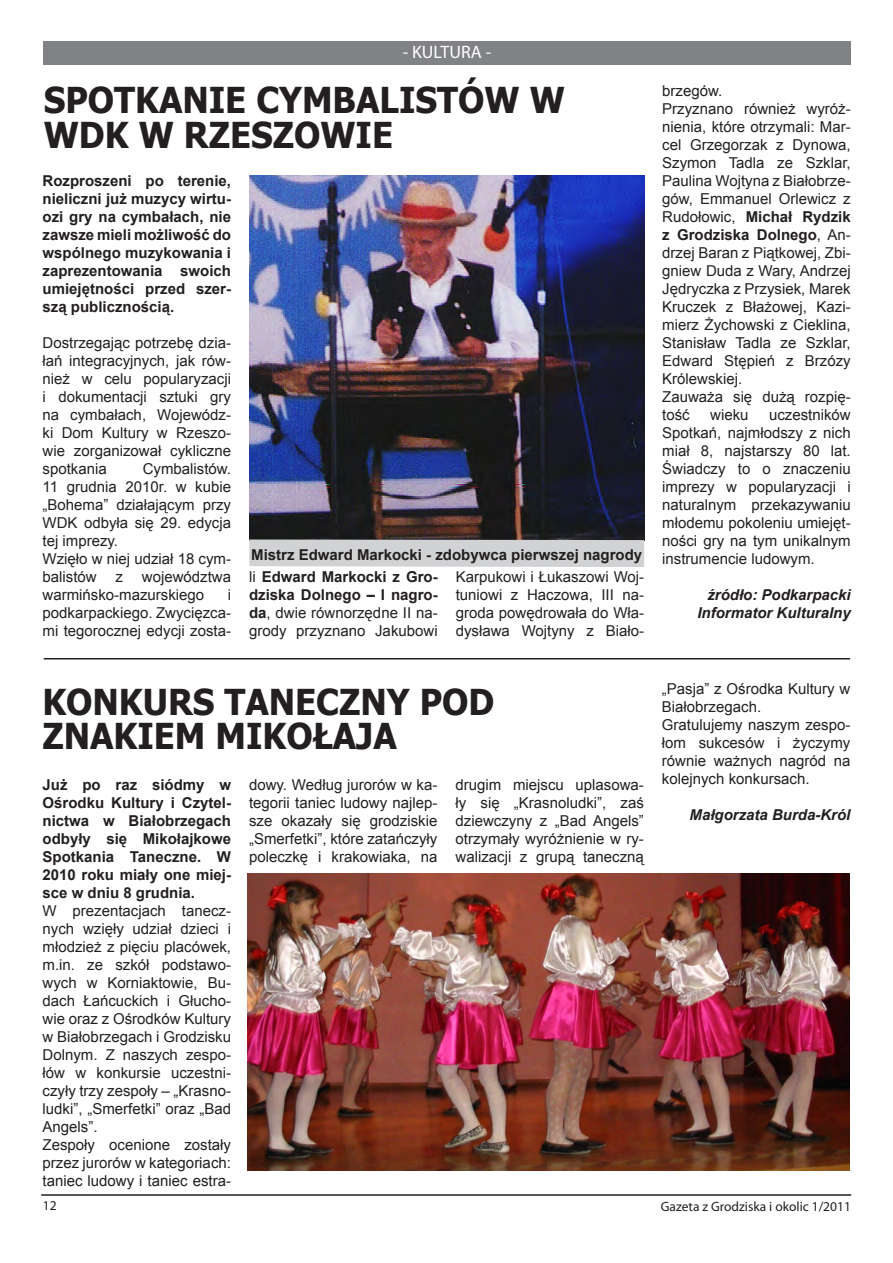
<style>
.page{position:relative;width:893px;height:1263px;background:#fff}
.page>*{position:absolute;margin:0;border:0;box-sizing:border-box;transform-origin:0 0}
.Normalny__Web{font:700 35.7px/34.2px "Tahoma";color:#231f20;scale:.96 1}
.t1{font:18px "Myriad Pro";color:#fff}
.Normalny__Web-2{font:15px/18px "Arial";color:#231f20;text-align:justify}
.Normalny__Web-3{font:700 15px/18px "Arial";color:#231f20;text-align:justify}
.Normalny__Web-4{font:italic 700 15px "Arial";color:#231f20}
.t2{font:13.5px "Myriad Pro";color:#231f20}
.s1{font-weight:700}
</style>
<div class="page">
<div style="left:43px;top:42px;width:807px;height:23px;background:#808285"></div>
<hr style="left:41px;top:1194px;width:810px;height:2px;background:#231f20">
<hr style="left:44px;top:658px;width:806px;height:1px;background:#231f20">
<img style="left:249px;top:176px;width:395px;height:363px">
<div style="left:249px;top:539px;width:395px;height:28px;background:#d1d2d4"></div>
<img style="left:248px;top:873px;width:601px;height:297px">
<p class="t1" style="left:403px;top:41px;width:90px">- KULTURA -</p>
<p class="Normalny__Web" style="left:44px;top:81px;width:544px">SPOTKANIE CYMBALISTÓW W<br>WDK W RZESZOWIE</p>
<p class="Normalny__Web-3" style="left:43px;top:172px;width:190px">Rozproszeni po terenie, nieliczni już muzycy wirtu&shy;ozi gry na cymbałach, nie zawsze mieli możliwość do wspólnego muzykowania i zaprezentowania swoich umiejętności przed szer&shy;szą publicznością.</p>
<p class="Normalny__Web-2" style="left:43px;top:334px;width:190px">Dostrzegając potrzebę dzia&shy;łań integracyjnych, jak rów&shy;nież w celu popularyzacji i dokumentacji sztuki gry na cymbałach, Wojewódz&shy;ki Dom Kultury w Rzeszo&shy;wie zorganizował cykliczne spotkania</p>
<p class="Normalny__Web-2" style="left:43px;top:460px;width:190px;text-indent:100px">Cymbalistów.<br>11 grudnia 2010r. w kubie „Bohema” działającym przy WDK odbyła się 29. edycja tej imprezy.</p>
<p class="Normalny__Web-2" style="left:43px;top:550px;width:190px">Wzięło w niej udział 18 cym&shy;balistów</p>
<p class="Normalny__Web-2" style="left:43px;top:568px;width:190px;text-indent:99px">województwa warmińsko-mazurskiego</p>
<p class="Normalny__Web-2" style="left:116px;top:568px;width:9px">z</p>
<p class="Normalny__Web-2" style="left:43px;top:586px;width:190px;text-indent:185px">i podkarpackiego. Zwycięzca&shy;mi tegorocznej edycji zosta-</p>
<p class="Normalny__Web-3" style="left:251px;top:546px;width:392px">Mistrz Edward Markocki - zdobywca pierwszej nagrody</p>
<p class="Normalny__Web-2" style="left:249px;top:568px;width:190px">li <span class="s1">Edward Markocki z Gro&shy;dziska Dolnego – I nagro&shy;da</span>, dwie równorzędne II na&shy;grody przyznano Jakubowi</p>
<p class="Normalny__Web-2" style="left:456px;top:568px;width:190px">Karpukowi i Łukaszowi Woj&shy;tuniowi z Haczowa, III na&shy;groda powędrowała do Wła&shy;dysława Wojtyny z Biało-</p>
<p class="Normalny__Web-2" style="left:662px;top:82px;width:62px">brzegów.</p>
<p class="Normalny__Web-2" style="left:662px;top:100px;width:190px">Przyznano również wyróż&shy;nienia, które otrzymali: Mar&shy;cel Grzegorzak z Dynowa, Szymon Tadla ze Szklar, Paulina Wojtyna z Białobrze&shy;gów, Emmanuel Orlewicz z Rudołowic, <span class="s1">Michał Rydzik z Grodziska Dolnego</span>, An&shy;drzej Baran z Piątkowej, Zbi&shy;gniew Duda z Wary, Andrzej Jędryczka z Przysiek, Marek Kruczek z Błażowej, Kazi&shy;mierz Żychowski z Cieklina, Stanisław Tadla ze Szklar, Edward Stępień z Brzózy Królewskiej.</p>
<p class="Normalny__Web-2" style="left:662px;top:388px;width:190px">Zauważa się dużą rozpię&shy;tość</p>
<p class="Normalny__Web-2" style="left:662px;top:406px;width:190px;text-indent:107px">uczestników Spotkań, najmłodszy z nich miał 8, najstarszy 80 lat.<br>Świadczy to o znaczeniu imprezy w popularyzacji i naturalnym przekazywaniu młodemu pokoleniu umiejęt&shy;ności gry na tym unikalnym instrumencie ludowym.</p>
<p class="Normalny__Web-4" style="left:707px;top:585px;width:145px">źródło: Podkarpacki</p>
<p class="Normalny__Web-4" style="left:697px;top:603px;width:155px">Informator Kulturalny</p>
<p class="Normalny__Web-2" style="left:710px;top:406px;width:40px">wieku</p>
<p class="Normalny__Web" style="left:43px;top:682px;width:472px">KONKURS TANECZNY POD<br>ZNAKIEM MIKOŁAJA</p>
<p class="Normalny__Web-3" style="left:43px;top:776px;width:190px">Już po raz siódmy w Ośrodku Kultury i Czytel&shy;nictwa w Białobrzegach odbyły się Mikołajkowe Spotkania Taneczne. W 2010 roku miały one miej&shy;sce w dniu 8 grudnia.</p>
<p class="Normalny__Web-2" style="left:43px;top:902px;width:190px">W prezentacjach tanecz&shy;nych wzięły udział dzieci i młodzież z pięciu placówek, m.in. ze szkół podstawo&shy;wych w Korniaktowie, Bu&shy;dach Łańcuckich i Głucho&shy;wie oraz z Ośrodków Kultury w Białobrzegach i Grodzisku Dolnym. Z naszych zespo&shy;łów w konkursie uczestni&shy;czyły trzy zespoły – „Krasno&shy;ludki”, „Smerfetki” oraz „Bad Angels”.</p>
<p class="Normalny__Web-2" style="left:43px;top:1136px;width:190px">Zespoły ocenione zostały przez jurorów w kategoriach: taniec ludowy i taniec estra-</p>
<p class="Normalny__Web-2" style="left:249px;top:776px;width:190px">dowy. Według jurorów w ka&shy;tegorii taniec ludowy najlep&shy;sze okazały się grodziskie „Smerfetki”, które zatańczyły poleczkę i krakowiaka, na</p>
<p class="Normalny__Web-2" style="left:455px;top:776px;width:190px">drugim miejscu uplasowa&shy;ły się „Krasnoludki”, zaś dziewczyny z „Bad Angels” otrzymały wyróżnienie w ry&shy;walizacji z grupą taneczną</p>
<p class="Normalny__Web-2" style="left:662px;top:680px;width:190px">„Pasja” z Ośrodka Kultury w<br>Białobrzegach.</p>
<p class="Normalny__Web-2" style="left:662px;top:716px;width:190px">Gratulujemy naszym zespo&shy;łom sukcesów i życzymy równie ważnych nagród na kolejnych konkursach.</p>
<p class="Normalny__Web-4" style="left:690px;top:805px;width:162px">Małgorzata Burda-Król</p>
<p class="t2" style="left:43px;top:1197px;width:15px">12</p>
<p class="t2" style="left:661px;top:1198px;width:192px">Gazeta z Grodziska i okolic 1/2011</p>
</div>
